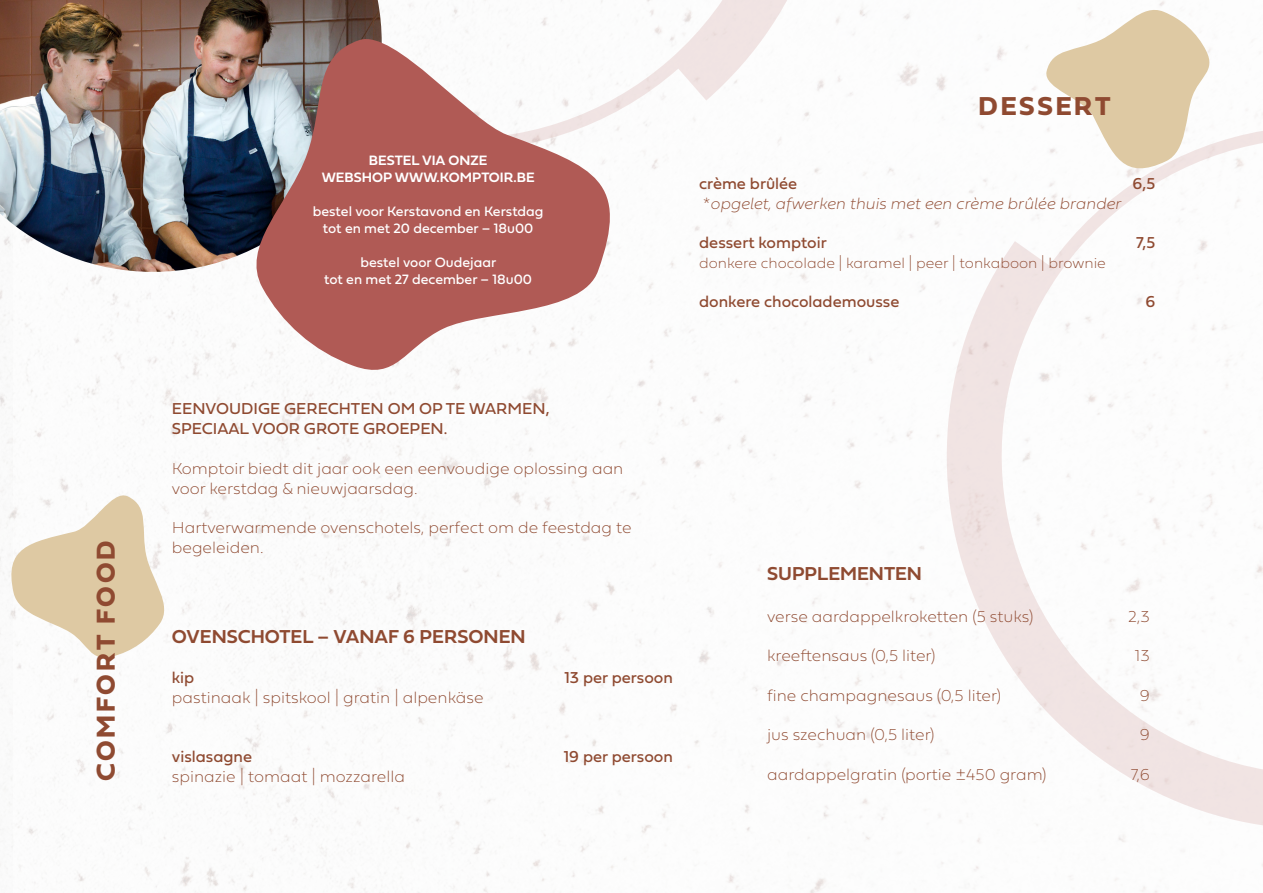
<style>
.page{position:relative;width:1263px;height:893px;background:#fff}
.page>*{position:absolute;margin:0;border:0;box-sizing:border-box;transform-origin:0 0}
.t1{font:27px "Fieldwork Geo Bold";letter-spacing:.1em;color:#8f4a31}
.t2{font:19.5px "Fieldwork Geo Demibold";color:#8f4a31}
.t3{font:16.5px/19.8px "Fieldwork Geo Hair";color:#8f4a31}
.t4{font:16.5px/19.8px "Fieldwork Geo Regular";color:#8f4a31}
.t5{font:16.5px "Fieldwork Italic Hair";color:#8f4a31}
.t6{font:15px "Fieldwork Geo Hair";color:#8f4a31}
.t7{font:14.1px/17px "Fieldwork Geo Regular";color:#fff;text-align:center}
.t8{font:14.1px/17px "Fieldwork Geo Demibold";color:#fff;text-align:center}
.s1{font-family:"Fieldwork Geo Hair"}
</style>
<div class="page">
<img style="left:0;top:1px;width:1263px;height:892px">
<svg style="left:942px;top:81px;width:321px;height:753px"></svg>
<svg style="left:382px;top:0;width:457px;height:189px"></svg>
<img style="left:0;top:0;width:382px;height:272px">
<img style="left:0;top:0;width:95px;height:100px">
<svg style="left:3px;top:489px;width:170px;height:173px"></svg>
<svg style="left:1043px;top:3px;width:173px;height:178px"></svg>
<svg style="left:239px;top:29px;width:391px;height:353px;fill:#b05a55"></svg>
<h1 class="t1" style="left:85px;top:781px;width:242px;rotate:-90deg">COMFORT FOOD</h1>
<p class="t8" style="left:322px;top:151px;width:214px">BESTEL VIA ONZE<br>WEBSHOP WWW.KOMPTOIR.BE</p>
<p class="t7" style="left:313px;top:202px;width:232px">bestel voor Kerstavond en Kerstdag tot en met 20 december – 18u00</p>
<p class="t7" style="left:324px;top:253px;width:209px">bestel voor Oudejaar<br>tot en met 27 december – 18u00</p>
<h1 class="t1" style="left:979px;top:85px;width:133px">DESSERT</h1>
<p class="t4" style="left:699px;top:173px;width:100px">crème brûlée</p>
<p class="t4" style="left:1132px;top:173px;width:24px">6,5</p>
<p class="t5" style="left:703px;top:190px;width:419px"><span class="s1">*</span>opgelet, afwerken thuis met een crème brûlée brander</p>
<p class="t4" style="left:699px;top:232px;width:129px">dessert komptoir</p>
<p class="t4" style="left:1136px;top:232px;width:21px">7,5</p>
<p class="t6" style="left:699px;top:251px;width:408px">donkere chocolade | karamel | peer | tonkaboon | brownie</p>
<p class="t4" style="left:699px;top:291px;width:202px">donkere chocolademousse</p>
<p class="t4" style="left:1145px;top:291px;width:11px">6</p>
<p class="t4" style="left:172px;top:398px;width:379px">EENVOUDIGE GERECHTEN OM OP TE WARMEN,<br>SPECIAAL VOOR GROTE GROEPEN.</p>
<p class="t3" style="left:172px;top:457px;width:453px">Komptoir biedt dit jaar ook een eenvoudige oplossing aan voor kerstdag &amp; nieuwjaarsdag.</p>
<p class="t3" style="left:172px;top:517px;width:461px">Hartverwarmende ovenschotels, perfect om de feestdag te begeleiden.</p>
<p class="t2" style="left:172px;top:622px;width:355px">OVENSCHOTEL – VANAF 6 PERSONEN</p>
<p class="t4" style="left:172px;top:667px;width:24px">kip</p>
<p class="t4" style="left:564px;top:667px;width:110px">13 per persoon</p>
<p class="t3" style="left:172px;top:686px;width:313px">pastinaak | spitskool | gratin | alpenkäse</p>
<p class="t4" style="left:172px;top:746px;width:82px">vislasagne</p>
<p class="t4" style="left:564px;top:746px;width:111px">19 per persoon</p>
<p class="t3" style="left:172px;top:766px;width:235px">spinazie | tomaat | mozzarella</p>
<p class="t2" style="left:767px;top:558px;width:156px">SUPPLEMENTEN</p>
<p class="t3" style="left:767px;top:605px;width:268px">verse aardappelkroketten (5 stuks)</p>
<p class="t3" style="left:1128px;top:605px;width:23px">2,3</p>
<p class="t3" style="left:767px;top:645px;width:170px">kreeftensaus (0,5 liter)</p>
<p class="t3" style="left:1135px;top:645px;width:17px">13</p>
<p class="t3" style="left:767px;top:684px;width:235px">fine champagnesaus (0,5 liter)</p>
<p class="t3" style="left:1140px;top:684px;width:12px">9</p>
<p class="t3" style="left:767px;top:724px;width:169px">jus szechuan (0,5 liter)</p>
<p class="t3" style="left:1140px;top:724px;width:12px">9</p>
<p class="t3" style="left:767px;top:764px;width:281px">aardappelgratin (portie ±450 gram)</p>
<p class="t3" style="left:1131px;top:764px;width:21px">7,6</p>
</div>
